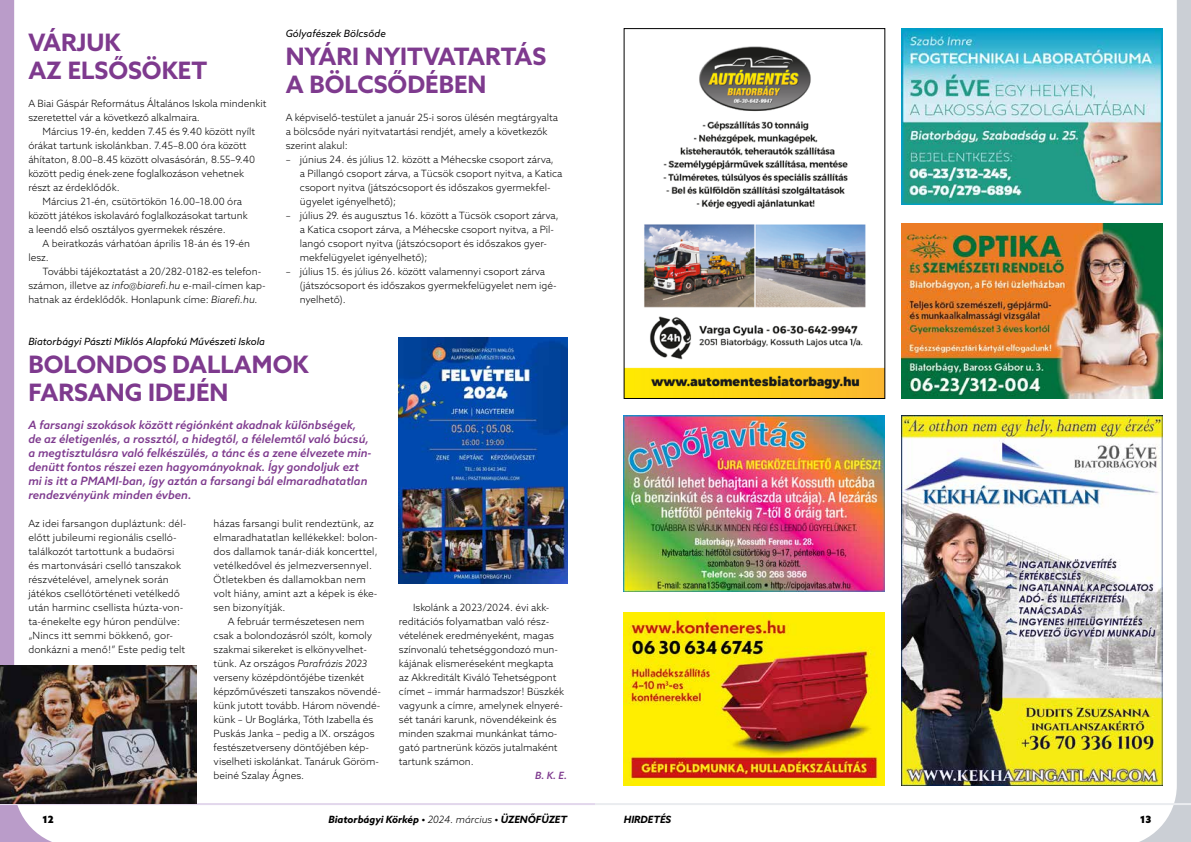
<style>
.page{position:relative;width:1191px;height:842px;background:#fff}
.page>*{position:absolute;margin:0;border:0;box-sizing:border-box;transform-origin:0 0}
.t1{font:700 24px/28px "Azo Sans";color:#7e3a8e}
.t2{font:italic 500 11.5px/14px "Azo Sans";color:#7e3a8e}
.t3{font:300 10px/14px "Azo Sans";color:#000}
.t4{font:italic 10px "Azo Sans";color:#000}
.t5{font:italic 700 10px "Azo Sans";color:#000}
.t6{font:italic 500 10px "Azo Sans";color:#7e3a8e}
.t7{font:900 10px "Azo Sans";color:#000}
.s1{font-style:italic}
.s2{font-weight:300}
</style>
<div class="page">
<svg style="left:0;top:0;width:52px;height:842px"></svg>
<svg style="left:1115px;top:0;width:76px;height:842px"></svg>
<hr style="left:0;top:803px;width:595px;height:2px;background:#e2d7ec">
<hr style="left:595px;top:803px;width:596px;height:2px;background:#eaecef">
<img style="left:399px;top:337px;width:168px;height:247px">
<img style="left:0;top:665px;width:197px;height:138px">
<img style="left:626px;top:46px;width:257px;height:351px">
<div style="left:624px;top:28px;width:261px;height:371px;border:1px solid #000"></div>
<img style="left:902px;top:28px;width:260px;height:176px">
<img style="left:902px;top:223px;width:260px;height:176px">
<img style="left:902px;top:416px;width:260px;height:369px">
<img style="left:624px;top:416px;width:261px;height:176px">
<img style="left:624px;top:613px;width:261px;height:172px">
<h1 class="t1" style="left:28px;top:28px;width:180px">VÁRJUK<br>AZ ELSŐSÖKET</h1>
<p class="t3" style="left:28px;top:96px;width:240px">A Biai Gáspár Református Általános Iskola mindenkit szeretettel vár a következő alkalmaira.</p>
<p class="t3" style="left:28px;top:124px;width:228px;text-indent:14px">Március 19-én, kedden 7.45 és 9.40 között nyílt órákat tartunk iskolánkban. 7.45–8.00 óra között áhítaton, 8.00–8.45 között olvasásórán, 8.55–9.40 között pedig ének-zene foglalkozáson vehetnek részt az érdeklődők.</p>
<p class="t3" style="left:28px;top:194px;width:221px;text-indent:14px">Március 21-én, csütörtökön 16.00–18.00 óra között játékos iskolaváró foglalkozásokat tartunk a leendő első osztályos gyermekek részére.</p>
<p class="t3" style="left:28px;top:236px;width:223px;text-indent:14px">A beiratkozás várhatóan április 18-án és 19-én lesz.</p>
<p class="t3" style="left:28px;top:264px;width:239px;text-indent:14px">További tájékoztatást a 20/282-0182-es telefon&shy;számon, illetve az <span class="s1">info@biarefi.hu</span> e-mail-címen kap&shy;hatnak az érdeklődők. Honlapunk címe: <span class="s1">Biarefi.hu.</span></p>
<p class="t4" style="left:286px;top:27px;width:102px">Gólyafészek Bölcsőde</p>
<h1 class="t1" style="left:286px;top:42px;width:262px">NYÁRI NYITVATARTÁS<br>A BÖLCSŐDÉBEN</h1>
<p class="t3" style="left:286px;top:110px;width:274px">A képviselő-testület a január 25-i soros ülésén megtárgyalta a bölcsőde nyári nyitvatartási rendjét, amely a következők szerint alakul:</p>
<p class="t3" style="left:300px;top:152px;width:264px;text-indent:-14px">– június 24. és július 12. között a Méhecske csoport zárva,<br>a Pillangó csoport zárva, a Tücsök csoport nyitva, a Katica csoport nyitva (játszócsoport és időszakos gyermekfel&shy;ügyelet igényelhető);</p>
<p class="t3" style="left:300px;top:208px;width:260px;text-indent:-14px">– július 29. és augusztus 16. között a Tücsök csoport zárva, a Katica csoport zárva, a Méhecske csoport nyitva, a Pil&shy;langó csoport nyitva (játszócsoport és időszakos gyer&shy;mekfelügyelet igényelhető);</p>
<p class="t3" style="left:300px;top:264px;width:258px;text-indent:-14px">– július 15. és július 26. között valamennyi csoport zárva (játszócsoport és időszakos gyermekfelügyelet nem igé&shy;nyelhető).</p>
<p class="t4" style="left:28px;top:335px;width:238px">Biatorbágyi Pászti Miklós Alapfokú Művészeti Iskola</p>
<h1 class="t1" style="left:28px;top:350px;width:282px">BOLONDOS DALLAMOK<br>FARSANG IDEJÉN</h1>
<p class="t2" style="left:28px;top:418px;width:344px">A farsangi szokások között régiónként akadnak különbségek, de az életigenlés, a rossztól, a hidegtől, a félelemtől való búcsú, a megtisztulásra való felkészülés, a tánc és a zene élvezete min&shy;denütt fontos részei ezen hagyományoknak. Így gondoljuk ezt mi is itt a PMAMI-ban, így aztán a farsangi bál elmaradhatatlan rendezvényünk minden évben.</p>
<p class="t3" style="left:28px;top:516px;width:160px">Az idei farsangon dupláztunk: dél&shy;előtt jubileumi regionális cselló&shy;találkozót tartottunk a budaörsi és martonvásári cselló tanszakok részvételével, amelynek során játékos csellótörténeti vetélkedő után harminc csellista húzta-von&shy;ta-énekelte egy húron pendülve: „Nincs itt semmi bökkenő, gor&shy;donkázni a menő!” Este pedig telt</p>
<p class="t3" style="left:214px;top:516px;width:166px">házas farsangi bulit rendeztünk, az elmaradhatatlan kellékekkel: bolon&shy;dos dallamok tanár-diák koncerttel, vetélkedővel és jelmezversennyel.<br>Ötletekben és dallamokban nem volt hiány, amint azt a képek is éke&shy;sen bizonyítják.</p>
<p class="t3" style="left:214px;top:614px;width:169px;text-indent:14px">A február természetesen nem csak a bolondozásról szólt, komoly szakmai sikereket is elkönyvelhet&shy;tünk. Az országos <span class="s1">Parafrázis 2023 </span>verseny középdöntőjébe tizenkét képzőművészeti tanszakos növendé&shy;künk jutott tovább. Három növendé&shy;künk – Ur Boglárka, Tóth Izabella és Puskás Janka – pedig a IX. országos festészetverseny döntőjében kép&shy;viselheti iskolánkat. Tanáruk Göröm&shy;beiné Szalay Ágnes.</p>
<p class="t3" style="left:399px;top:600px;width:167px;text-indent:14px">Iskolánk a 2023/2024. évi akk&shy;reditációs folyamatban való rész&shy;vételének eredményeként, magas színvonalú tehetséggondozó mun&shy;kájának elismeréseként megkapta az Akkreditált Kiváló Tehetségpont címet – immár harmadszor! Büszkék vagyunk a címre, amelynek elnyeré&shy;sét tanári karunk, növendékeink és minden szakmai munkánkat támo&shy;gató partnerünk közös jutalmaként tartunk számon.</p>
<p class="t6" style="left:535px;top:769px;width:33px">B. K. E.</p>
<p class="t7" style="left:43px;top:813px;width:13px">12</p>
<p class="t5" style="left:328px;top:813px;width:240px">Biatorbágyi Körkép • <span class="s2">2024. március</span> • ÜZENŐFÜZET</p>
<p class="t5" style="left:624px;top:813px;width:49px">HIRDETÉS</p>
<p class="t7" style="left:1140px;top:813px;width:13px">13</p>
</div>
